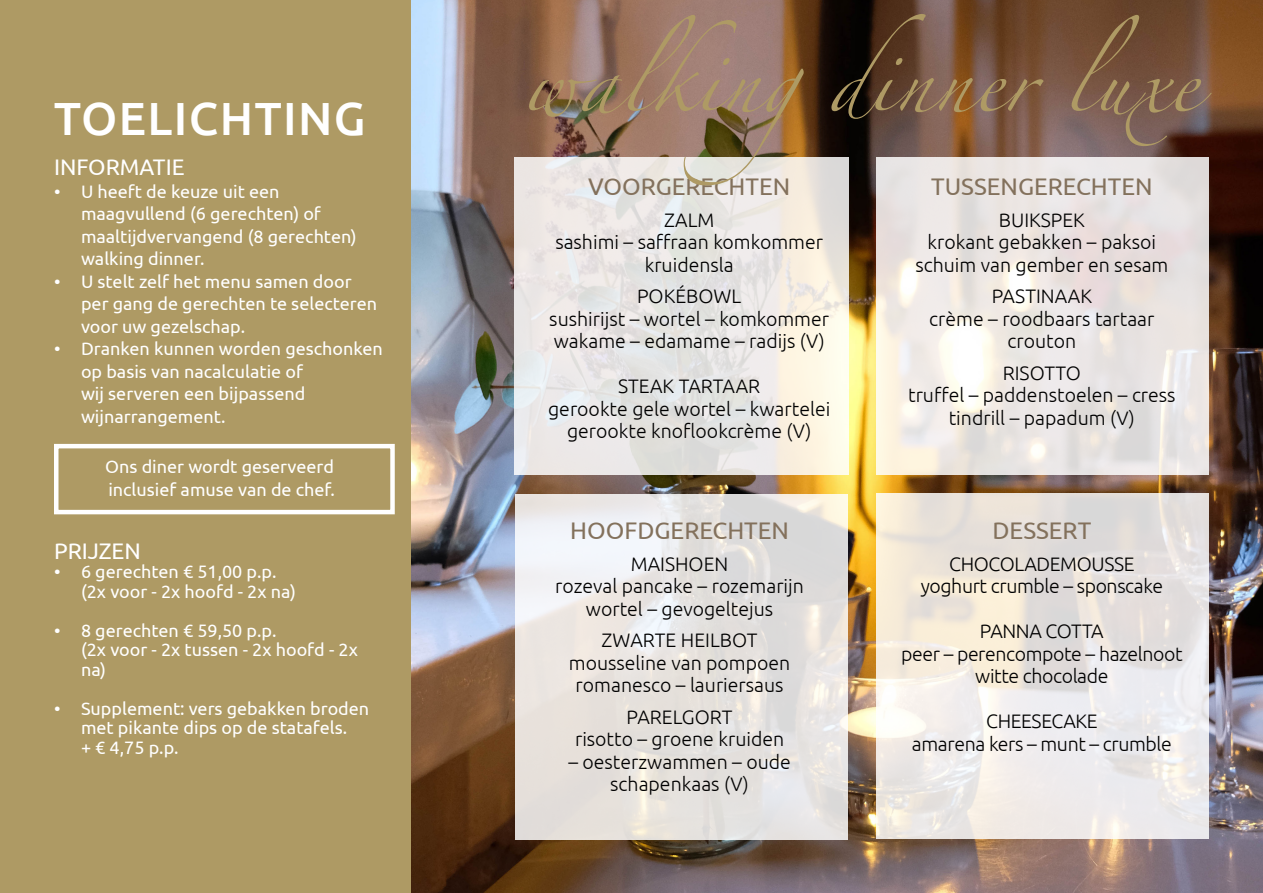
<style>
.page{position:relative;width:1263px;height:893px;background:#fff}
.page>*{position:absolute;margin:0;border:0;box-sizing:border-box;transform-origin:0 0}
.t1{font:57px "Zapfino";letter-spacing:.03em;color:#ae9a64}
.t2{font:500 46.5px "Ubuntu";letter-spacing:.03em;color:#fff}
.t3{font:24px "Ubuntu";color:#83715c}
.t4{font:22.5px "Ubuntu";color:#fff}
.t5{font:300 19.5px/22.5px "Ubuntu";color:#000;text-align:center}
.t6{font:300 19.5px/22.5px "Ubuntu";letter-spacing:-.02em;color:#000;text-align:center}
.t7{font:18px/22.5px "Ubuntu";color:#fff}
</style>
<div class="page">
<img style="left:411px;top:0;width:852px;height:893px">
<div style="left:0;top:0;width:411px;height:893px;background:#ae9a64"></div>
<svg style="left:876px;top:158px;width:333px;height:317px;background:#ebe6e3"></svg>
<svg style="left:514px;top:158px;width:334px;height:317px;background:#eae7e3"></svg>
<svg style="left:876px;top:493px;width:333px;height:346px;background:#ece7e2"></svg>
<svg style="left:515px;top:494px;width:333px;height:345px;background:#e7e3e1"></svg>
<div style="left:54px;top:444px;width:341px;height:70px;border:4px solid #fff"></div>
<h2 class="t2" style="left:54px;top:89px;width:313px">TOELICHTING</h2>
<p class="t4" style="left:54px;top:153px;width:132px">INFORMATIE</p>
<p class="t7" style="left:81px;top:179px;width:277px;text-indent:-27px">• U heeft de keuze uit een maagvullend (6 gerechten) of maaltijdvervangend (8 gerechten) walking dinner.</p>
<p class="t7" style="left:81px;top:269px;width:298px;text-indent:-27px">• U stelt zelf het menu samen door per gang de gerechten te selecteren voor uw gezelschap.</p>
<p class="t7" style="left:81px;top:337px;width:303px;text-indent:-27px">• Dranken kunnen worden geschonken op basis van nacalculatie of<br>wij serveren een bijpassend wijnarrangement.</p>
<p class="t7" style="left:105px;top:455px;width:231px">Ons diner wordt geserveerd inclusief amuse van de chef.</p>
<p class="t4" style="left:54px;top:537px;width:88px">PRIJZEN</p>
<p class="t7" style="left:81px;top:562px;width:216px;line-height:19.5px;text-indent:-27px">• 6 gerechten € 51,00 p.p. (2x voor - 2x hoofd - 2x na)</p>
<p class="t7" style="left:81px;top:620px;width:278px;line-height:19.5px;text-indent:-27px">• 8 gerechten € 59,50 p.p.<br>(2x voor - 2x tussen - 2x hoofd - 2x na)</p>
<p class="t7" style="left:81px;top:698px;width:290px;line-height:19.5px;text-indent:-27px">• Supplement: vers gebakken broden met pikante dips op de statafels.<br>+ € 4,75 p.p.</p>
<h1 class="t1" style="left:523px;top:57px;width:676px">walkingdinner luxe</h1>
<p class="t3" style="left:588px;top:172px;width:204px">VOORGERECHTEN</p>
<p class="t5" style="left:555px;top:208px;width:269px">ZALM<br>sashimi – saffraan komkommer kruidensla</p>
<p class="t5" style="left:549px;top:285px;width:281px">POKÉBOWL<br>sushirijst – wortel – komkommer wakame – edamame – radijs (V)</p>
<p class="t5" style="left:548px;top:375px;width:284px">STEAK TARTAAR<br>gerookte gele wortel – kwartelei gerookte knoflookcrème (V)</p>
<p class="t3" style="left:931px;top:172px;width:223px">TUSSENGERECHTEN</p>
<p class="t5" style="left:915px;top:208px;width:255px">BUIKSPEK<br>krokant gebakken – paksoi schuim van gember en sesam</p>
<p class="t5" style="left:929px;top:285px;width:227px">PASTINAAK<br>crème – roodbaars tartaar crouton</p>
<p class="t5" style="left:908px;top:361px;width:269px">RISOTTO<br>truffel – paddenstoelen – cress tindrill – papadum (V)</p>
<p class="t3" style="left:570px;top:516px;width:220px">HOOFDGERECHTEN</p>
<p class="t5" style="left:555px;top:552px;width:250px">MAISHOEN<br>rozeval pancake – rozemarijn wortel – gevogeltejus</p>
<p class="t5" style="left:569px;top:628px;width:223px">ZWARTE HEILBOT mousseline van pompoen romanesco – lauriersaus</p>
<p class="t5" style="left:575px;top:705px;width:211px">PARELGORT<br>risotto – groene kruiden</p>
<p class="t5" style="left:568px;top:750px;width:224px">– oesterzwammen – oude schapenkaas (V)</p>
<p class="t3" style="left:992px;top:516px;width:100px">DESSERT</p>
<p class="t6" style="left:921px;top:552px;width:244px">CHOCOLADEMOUSSE yoghurt crumble – sponscake</p>
<p class="t6" style="left:901px;top:619px;width:283px">PANNA COTTA<br>peer – perencompote – hazelnoot witte chocolade</p>
<p class="t6" style="left:912px;top:709px;width:261px">CHEESECAKE<br>amarena kers – munt – crumble</p>
</div>
